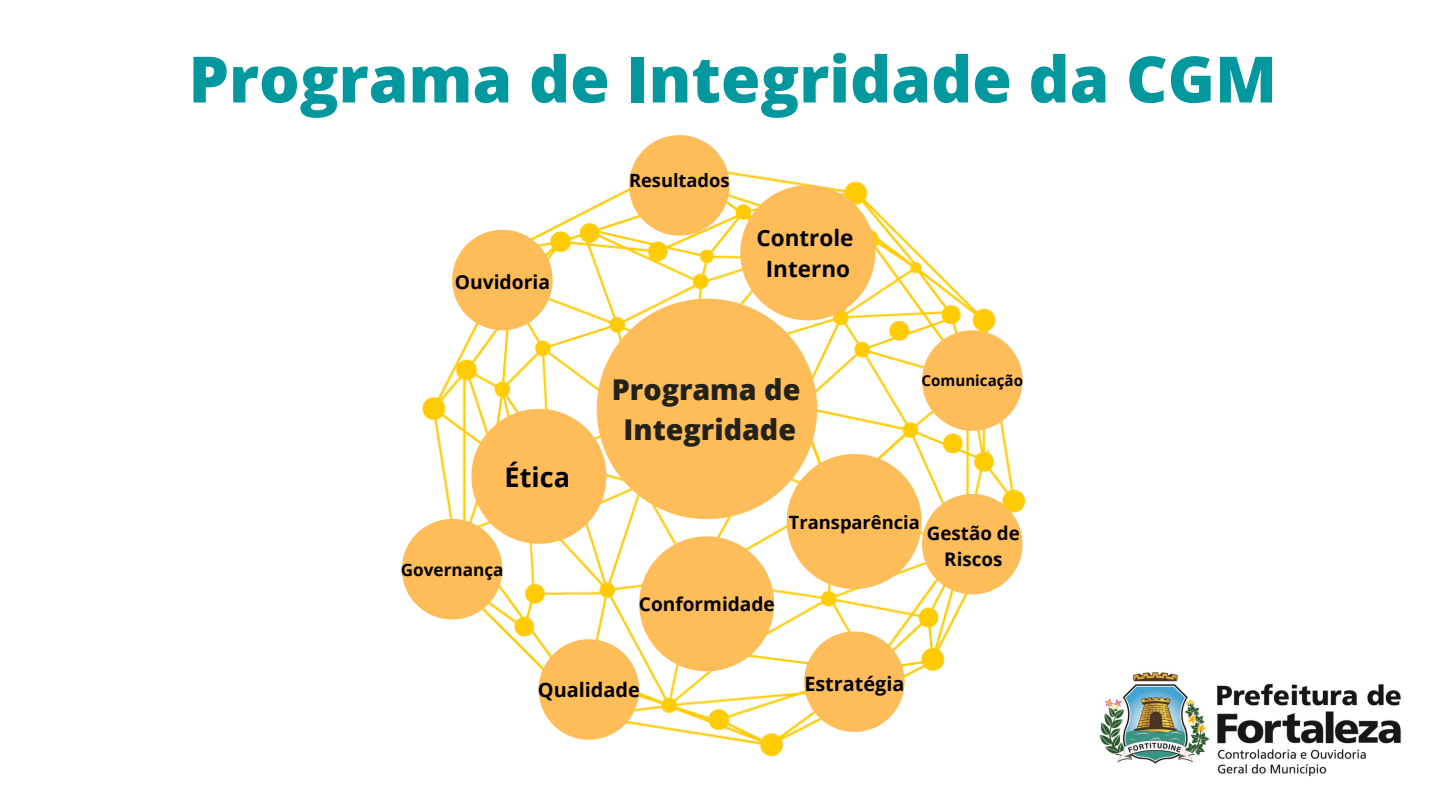
<style>
.page{position:relative;width:1440px;height:810px;background:#fff}
.page>*{position:absolute;margin:0;border:0;box-sizing:border-box;transform-origin:0 0}
.t1{font:800 64px "Open Sans";color:#03989e}
.t2{font:800 28.7px "Open Sans";color:#22211a}
.t3{font:700 27.1px "Open Sans";color:#000}
.t4{font:700 22.5px "Open Sans";color:#000}
.t5{font:700 19.9px "Open Sans";color:#000}
.t6{font:700 19.8px "Open Sans";color:#000}
.t7{font:700 19.3px "Open Sans";color:#000}
.t8{font:700 19.1px "Open Sans";color:#000}
.t9{font:700 18.8px "Open Sans";color:#000}
.t10{font:700 18.3px "Open Sans";color:#000}
.t11{font:700 17.1px "Open Sans";color:#000}
.t12{font:700 15.1px "Open Sans";color:#000}
</style>
<div class="page">
<img style="left:421px;top:171px;width:605px;height:586px">
<svg style="left:597px;top:299px;width:220px;height:220px;background:#ffc66f"></svg>
<svg style="left:740px;top:185px;width:135px;height:135px;background:#ffc76c"></svg>
<svg style="left:402px;top:409px;width:372px;height:331px"></svg>
<svg style="left:629px;top:135px;width:101px;height:101px"></svg>
<svg style="left:452px;top:230px;width:101px;height:100px"></svg>
<svg style="left:787px;top:454px;width:236px;height:140px"></svg>
<svg style="left:804px;top:631px;width:101px;height:101px"></svg>
<svg style="left:922px;top:330px;width:101px;height:101px"></svg>
<img style="left:1099px;top:672px;width:302px;height:104px">
<p class="t1" style="left:189px;top:34px;width:1090px">Programa de Integridade da CGM</p>
<p class="t7" style="left:455px;top:268px;width:97px">Ouvidoria</p>
<p class="t3" style="left:505px;top:458px;width:67px">Ética</p>
<p class="t11" style="left:401px;top:558px;width:104px">Governança</p>
<p class="t10" style="left:629px;top:168px;width:102px">Resultados</p>
<p class="t4" style="left:756px;top:222px;width:99px">Controle</p>
<p class="t4" style="left:766px;top:253px;width:86px">Interno</p>
<p class="t2" style="left:612px;top:369px;width:190px">Programa de</p>
<p class="t2" style="left:624px;top:409px;width:174px">Integridade</p>
<p class="t12" style="left:922px;top:370px;width:103px">Comunicação</p>
<p class="t8" style="left:639px;top:590px;width:137px">Conformidade</p>
<p class="t10" style="left:789px;top:509px;width:132px">Transparência</p>
<p class="t9" style="left:927px;top:520px;width:94px">Gestão de</p>
<p class="t9" style="left:944px;top:546px;width:60px">Riscos</p>
<p class="t5" style="left:538px;top:676px;width:104px">Qualidade</p>
<p class="t6" style="left:804px;top:669px;width:102px">Estratégia</p>
</div>
